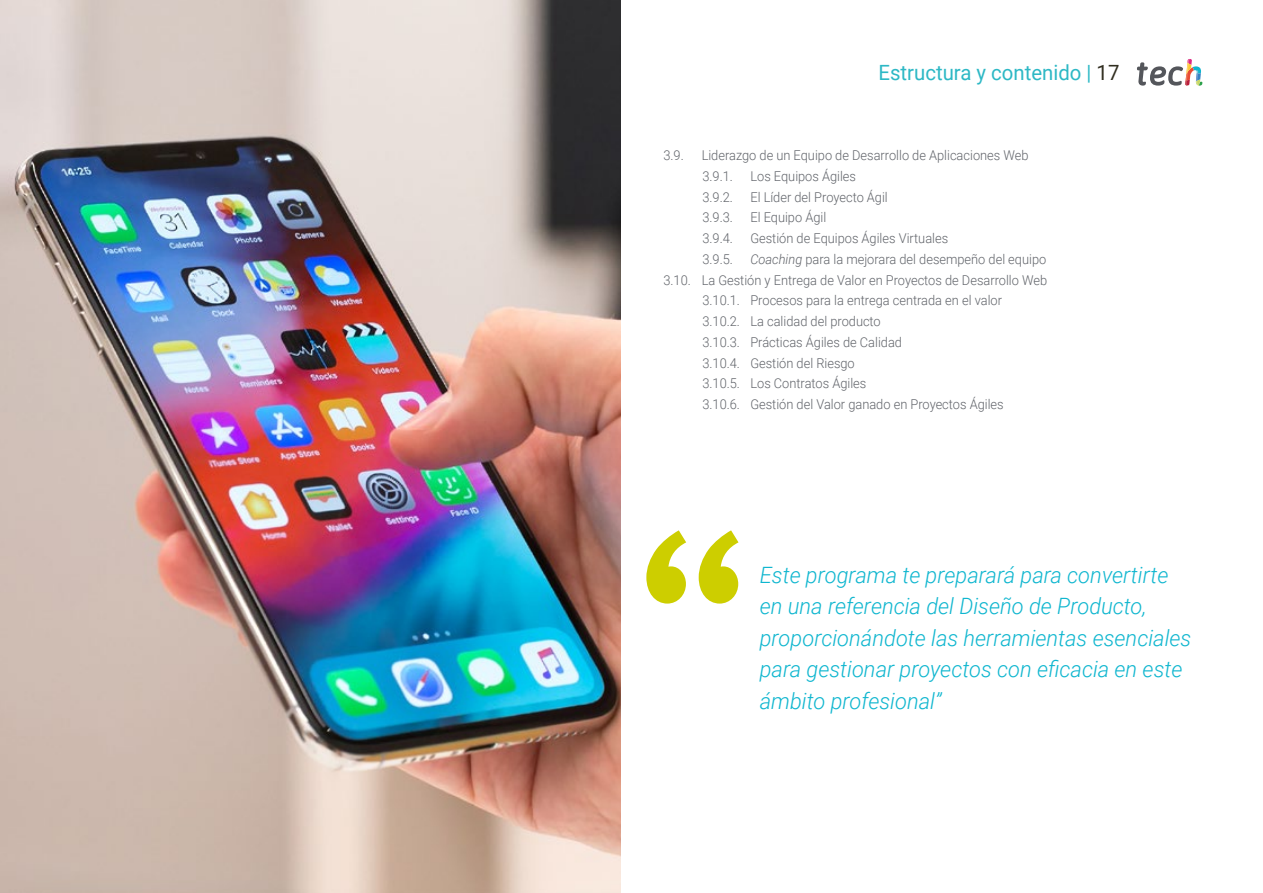
<style>
.page{position:relative;width:1263px;height:893px;background:#fff}
.page>*{position:absolute;margin:0;border:0;box-sizing:border-box;transform-origin:0 0}
.t1{font:italic 300 22.5px/31.5px "Roboto";color:#0fb6cf}
.t2{font:21px "Roboto";color:#2db8c5}
.t3{font:300 13.5px/20.7px "Roboto";color:#61646a;scale:.95 1}
.s1{color:#312e20}
.s2{font-style:italic}
</style>
<div class="page">
<svg style="left:1137px;top:59px;width:65px;height:27px"></svg>
<svg style="left:646px;top:530px;width:92px;height:74px"></svg>
<img style="left:0;top:0;width:621px;height:893px">
<h2 class="t2" style="left:878px;top:57px;width:242px">Estructura y contenido | <span class="s1">17</span></h2>
<p class="t3" style="left:663px;top:144px;width:23px">3.9.</p>
<p class="t3" style="left:702px;top:144px;width:346px">Liderazgo de un Equipo de Desarrollo de Aplicaciones Web<br>3.9.1.</p>
<p class="t3" style="left:750px;top:165px;width:113px">Los Equipos Ágiles</p>
<p class="t3" style="left:702px;top:186px;width:34px">3.9.2.</p>
<p class="t3" style="left:750px;top:186px;width:146px">El Líder del Proyecto Ágil</p>
<p class="t3" style="left:702px;top:207px;width:34px">3.9.3.</p>
<p class="t3" style="left:750px;top:207px;width:81px">El Equipo Ágil</p>
<p class="t3" style="left:702px;top:227px;width:34px">3.9.4.</p>
<p class="t3" style="left:750px;top:227px;width:210px">Gestión de Equipos Ágiles Virtuales</p>
<p class="t3" style="left:702px;top:248px;width:34px">3.9.5.</p>
<p class="t3" style="left:750px;top:248px;width:313px"><span class="s2">Coaching</span> para la mejorara del desempeño del equipo</p>
<p class="t3" style="left:663px;top:269px;width:405px">3.10. La Gestión y Entrega de Valor en Proyectos de Desarrollo Web</p>
<p class="t3" style="left:702px;top:290px;width:317px">3.10.1. Procesos para la entrega centrada en el valor</p>
<p class="t3" style="left:702px;top:310px;width:189px">3.10.2. La calidad del producto</p>
<p class="t3" style="left:702px;top:331px;width:212px">3.10.3. Prácticas Ágiles de Calidad</p>
<p class="t3" style="left:702px;top:352px;width:162px">3.10.4. Gestión del Riesgo</p>
<p class="t3" style="left:702px;top:373px;width:174px">3.10.5. Los Contratos Ágiles</p>
<p class="t3" style="left:702px;top:393px;width:319px">3.10.6. Gestión del Valor ganado en Proyectos Ágiles</p>
<h1 class="t1" style="left:760px;top:558px;width:433px">Este programa te preparará para convertirte en una referencia del Diseño de Producto, proporcionándote las herramientas esenciales para gestionar proyectos con eficacia en este ámbito profesional”</h1>
</div>
